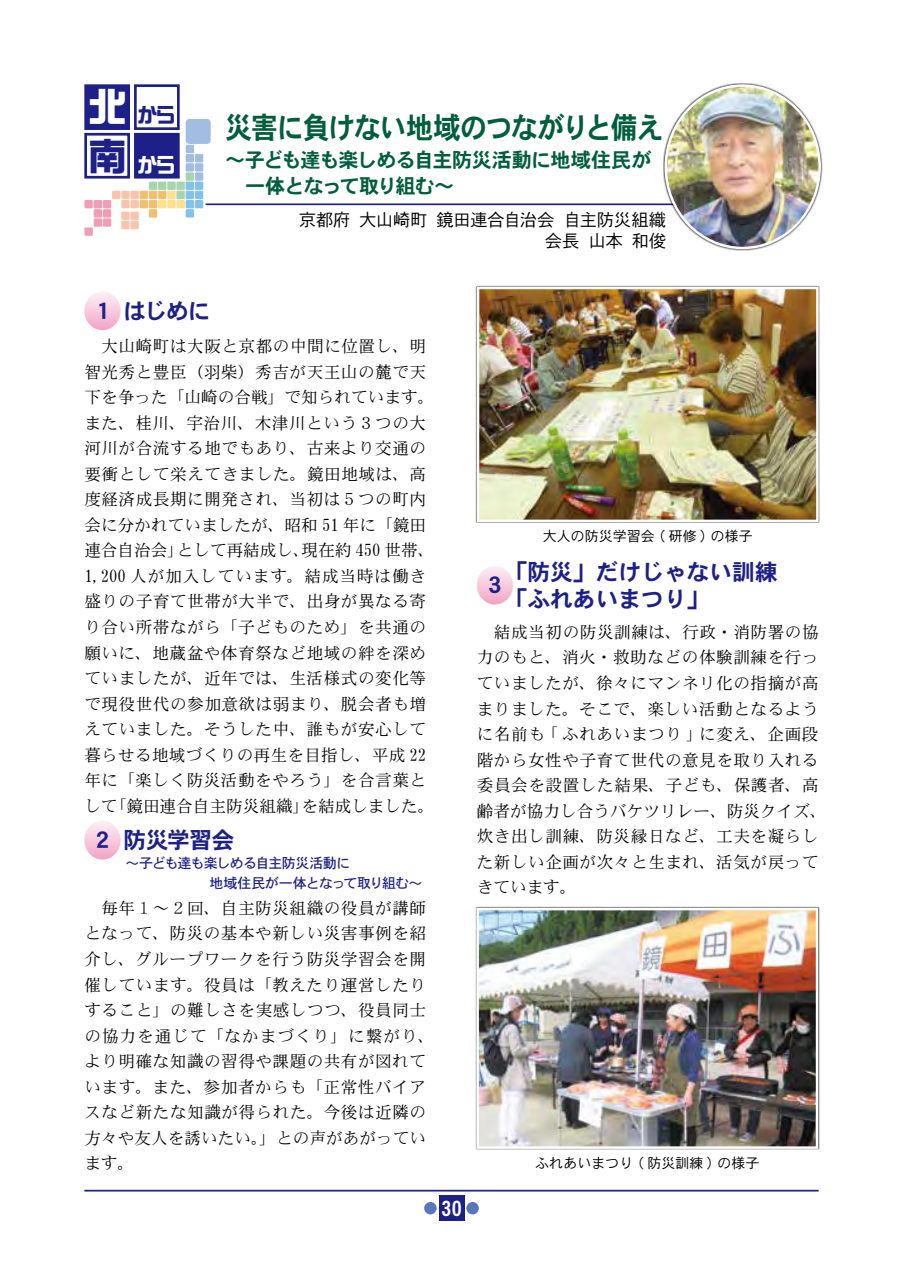
<style>
.page{position:relative;width:903px;height:1275px;background:#fff}
.page>*{position:absolute;margin:0;border:0;box-sizing:border-box;transform-origin:0 0}
.t1{font:38.5px "DF So Gei W9 WING RKSJ H";color:#fff}
.t2{font:38.5px "DF So Gei W9 WING RKSJ H";color:#1d2088}
.t3{font:29.75px "DFHS Gothic W7 WIN RKSJ H";letter-spacing:-.05em;color:#005e3c;scale:.91 1}
.t4{font:22.75px/26.2px "DFHS Gothic W7 WIN RKSJ H";color:#1d2088}
.t5{font:21px "DFHS Gothic W7 WIN RKSJ H";color:#fff}
.t6{font:20.12px/26.2px "DFHS Gothic W7 WIN RKSJ H";letter-spacing:-.045em;color:#005e3c}
.t7{font:20.12px "DF So Gei W9 WING RKSJ H";color:#fff}
.t8{font:20.12px "DF So Gei W9 WING RKSJ H";color:#1d2088}
.t9{font:17.5px/21px "DFHS Gothic W3 WIN RKSJ H";letter-spacing:-.03em;color:#000;text-align:right}
.t10{font:16.62px/25.6px "DFHS Mincho W3 WIN RKSJ H";letter-spacing:.03em;color:#000}
.t11{font:14px/19.2px "DFHS Gothic W5 WIN RKSJ H";letter-spacing:-.055em;color:#1d2088}
.t12{font:14px "DFHS Gothic W3 WIN RKSJ H";color:#000}
.s1{font-family:"DFHS Gothic W7 WING RKSJ H"}
</style>
<div class="page">
<hr style="left:84px;top:1190px;width:735px;height:1px;background:#1d2088">
<div style="left:439px;top:1196px;width:25px;height:25px;background:#1d2088"></div>
<div style="left:466px;top:1202px;width:13px;height:12px;background:#5976ba;border-radius:50%"></div>
<div style="left:424px;top:1202px;width:13px;height:12px;background:#5976ba;border-radius:50%"></div>
<hr style="left:206px;top:203px;width:584px;height:2px;background:#1d2088">
<div style="left:186px;top:145px;width:8px;height:8px;background:#a3bce2"></div>
<div style="left:186px;top:119px;width:25px;height:25px;background:#a3bce2;border-radius:4px"></div>
<div style="left:186px;top:154px;width:8px;height:8px;background:#a3bce2"></div>
<div style="left:195px;top:154px;width:8px;height:8px;background:#a3bce2"></div>
<div style="left:186px;top:163px;width:8px;height:9px;background:#a3bce2"></div>
<div style="left:195px;top:163px;width:8px;height:9px;background:#a3bce2"></div>
<div style="left:195px;top:172px;width:8px;height:9px;background:#a3bce2"></div>
<div style="left:176px;top:200px;width:9px;height:8px;background:#fddf90"></div>
<div style="left:167px;top:191px;width:9px;height:8px;background:#fddf90"></div>
<div style="left:167px;top:200px;width:9px;height:8px;background:#fddf90"></div>
<div style="left:158px;top:200px;width:8px;height:8px;background:#fddf90"></div>
<div style="left:186px;top:172px;width:8px;height:9px;background:#a5d4ad"></div>
<div style="left:176px;top:182px;width:9px;height:8px;background:#a5d4ad"></div>
<div style="left:176px;top:191px;width:9px;height:8px;background:#a5d4ad"></div>
<div style="left:167px;top:182px;width:9px;height:8px;background:#a5d4ad"></div>
<div style="left:158px;top:182px;width:8px;height:8px;background:#a5d4ad"></div>
<div style="left:149px;top:182px;width:8px;height:8px;background:#a5d4ad"></div>
<div style="left:130px;top:191px;width:9px;height:8px;background:#f8c5ac"></div>
<div style="left:130px;top:200px;width:9px;height:8px;background:#f8c5ac"></div>
<div style="left:130px;top:212px;width:9px;height:8px;background:#f8c5ac"></div>
<div style="left:121px;top:212px;width:9px;height:8px;background:#f8c5ac"></div>
<div style="left:130px;top:221px;width:9px;height:8px;background:#f8c5ac"></div>
<div style="left:121px;top:221px;width:9px;height:8px;background:#f8c5ac"></div>
<div style="left:121px;top:191px;width:9px;height:8px;background:#f8c5ac"></div>
<div style="left:112px;top:191px;width:8px;height:8px;background:#f8c5ac"></div>
<div style="left:121px;top:200px;width:9px;height:8px;background:#f8c5ac"></div>
<div style="left:103px;top:200px;width:8px;height:8px;background:#f19db5"></div>
<div style="left:103px;top:209px;width:8px;height:9px;background:#f19db5"></div>
<div style="left:94px;top:200px;width:8px;height:8px;background:#f19db5"></div>
<div style="left:84px;top:200px;width:9px;height:8px;background:#f19db5"></div>
<div style="left:84px;top:227px;width:9px;height:9px;background:#f19db5"></div>
<div style="left:94px;top:209px;width:8px;height:9px;background:#f19db5"></div>
<div style="left:103px;top:218px;width:8px;height:9px;background:#f19db5"></div>
<div style="left:94px;top:218px;width:8px;height:9px;background:#f19db5"></div>
<div style="left:158px;top:191px;width:8px;height:8px;background:#f1bf70"></div>
<div style="left:149px;top:191px;width:8px;height:8px;background:#f1bf70"></div>
<div style="left:149px;top:200px;width:8px;height:8px;background:#f1bf70"></div>
<div style="left:140px;top:191px;width:8px;height:8px;background:#f1bf70"></div>
<div style="left:140px;top:200px;width:8px;height:8px;background:#f1bf70"></div>
<div style="left:149px;top:209px;width:8px;height:9px;background:#f1bf70"></div>
<div style="left:186px;top:182px;width:8px;height:8px;background:#82c1ea"></div>
<div style="left:186px;top:191px;width:8px;height:8px;background:#82c1ea"></div>
<div style="left:195px;top:182px;width:8px;height:8px;background:#82c1ea"></div>
<div style="left:186px;top:200px;width:8px;height:8px;background:#82c1ea"></div>
<div style="left:195px;top:191px;width:8px;height:8px;background:#82c1ea"></div>
<div style="left:186px;top:209px;width:8px;height:9px;background:#82c1ea"></div>
<div style="left:195px;top:200px;width:8px;height:8px;background:#82c1ea"></div>
<div style="left:84px;top:84px;width:46px;height:46px;background:#1d2088;border:3px solid #1d2088"></div>
<div style="left:134px;top:84px;width:46px;height:46px;background:#fff;border:3px solid #1d2088"></div>
<div style="left:84px;top:133px;width:46px;height:46px;background:#fff;border:3px solid #1d2088"></div>
<div style="left:134px;top:133px;width:46px;height:46px;background:#1d2088;border:3px solid #1d2088"></div>
<div style="left:663px;top:83px;width:159px;height:167px;background:#000;opacity:.75"></div>
<img style="left:666px;top:86px;width:154px;height:162px">
<img style="left:480px;top:290px;width:336px;height:229px">
<div style="left:477px;top:287px;width:342px;height:235px;border:2px solid #fff"></div>
<img style="left:479px;top:911px;width:336px;height:235px">
<div style="left:476px;top:908px;width:342px;height:241px;border:2px solid #fff"></div>
<svg style="left:84px;top:292px;width:37px;height:38px"></svg>
<svg style="left:84px;top:821px;width:37px;height:39px"></svg>
<svg style="left:477px;top:566px;width:36px;height:38px"></svg>
<h1 class="t1" style="left:88px;top:87px;width:40px">北</h1>
<h1 class="t2" style="left:88px;top:137px;width:40px">南</h1>
<p class="t8" style="left:138px;top:105px;width:38px">から</p>
<p class="t7" style="left:138px;top:154px;width:38px">から</p>
<h2 class="t3" style="left:225px;top:113px;width:484px">災害に負けない地域のつながりと備え</h2>
<p class="t6" style="left:225px;top:147px;width:428px">～子ども達も楽しめる自主防災活動に地域住民が　一体となって取り組む～</p>
<p class="t9" style="left:281px;top:210px;width:387px">　京都府 大山崎町 鏡田連合自治会 自主防災組織会長 山本 和俊</p>
<h3 class="t4" style="left:91px;top:298px;width:121px">１はじめに</h3>
<p class="t10" style="left:84px;top:334px;width:352px">　大山崎町は大阪と京都の中間に位置し、明智光秀と豊臣（羽柴）秀吉が天王山の麓で天下を争った「山崎の合戦」で知られています。また、桂川、宇治川、木津川という３つの大河川が合流する地でもあり、古来より交通の要衝として栄えてきました。鏡田地域は、高度経済成長期に開発され、当初は５つの町内会に分かれていましたが、昭和 51 年に「鏡田連合自治会」として再結成し、現在約 450 世帯、<br>1,200 人が加入しています。結成当時は働き盛りの子育て世帯が大半で、出身が異なる寄り合い所帯ながら「子どものため」を共通の願いに、地蔵盆や体育祭など地域の絆を深めていましたが、近年では、生活様式の変化等で現役世代の参加意欲は弱まり、脱会者も増えていました。そうした中、誰もが安心して暮らせる地域づくりの再生を目指し、平成 22年に「楽しく防災活動をやろう」を合言葉として「鏡田連合自主防災組織」を結成しました。</p>
<h3 class="t4" style="left:91px;top:828px;width:145px">２防災学習会</h3>
<p class="t11" style="left:126px;top:854px;width:299px">～子ども達も楽しめる自主防災活動に<br>　　　　　　地域住民が一体となって取り組む～</p>
<p class="t10" style="left:84px;top:896px;width:352px">　毎年１～２回、自主防災組織の役員が講師となって、防災の基本や新しい災害事例を紹介し、グループワークを行う防災学習会を開催しています。役員は「教えたり運営したりすること」の難しさを実感しつつ、役員同士の協力を通じて「なかまづくり」に繋がり、より明確な知識の習得や課題の共有が図れています。また、参加者からも「正常性バイアスなど新たな知識が得られた。今後は近隣の方々や友人を誘いたい。」との声があがっています。</p>
<p class="t5" style="left:435px;top:1198px;width:28px"><span class="s1">1</span>30</p>
<h3 class="t4" style="left:483px;top:573px;width:24px">３</h3>
<p class="t12" style="left:543px;top:529px;width:211px">大人の防災学習会 ( 研修 ) の様子</p>
<h3 class="t4" style="left:505px;top:560px;width:274px">「防災」だけじゃない訓練「ふれあいまつり」</h3>
<p class="t10" style="left:477px;top:620px;width:352px">　結成当初の防災訓練は、行政・消防署の協力のもと、消火・救助などの体験訓練を行っていましたが、徐々にマンネリ化の指摘が高まりました。そこで、楽しい活動となるように名前も｢ふれあいまつり｣に変え、企画段階から女性や子育て世代の意見を取り入れる委員会を設置した結果、子ども、保護者、高齢者が協力し合うバケツリレー、防災クイズ、炊き出し訓練、防災縁日など、工夫を凝らした新しい企画が次々と生まれ、活気が戻ってきています。</p>
<p class="t12" style="left:535px;top:1156px;width:225px">ふれあいまつり ( 防災訓練 ) の様子</p>
</div>
